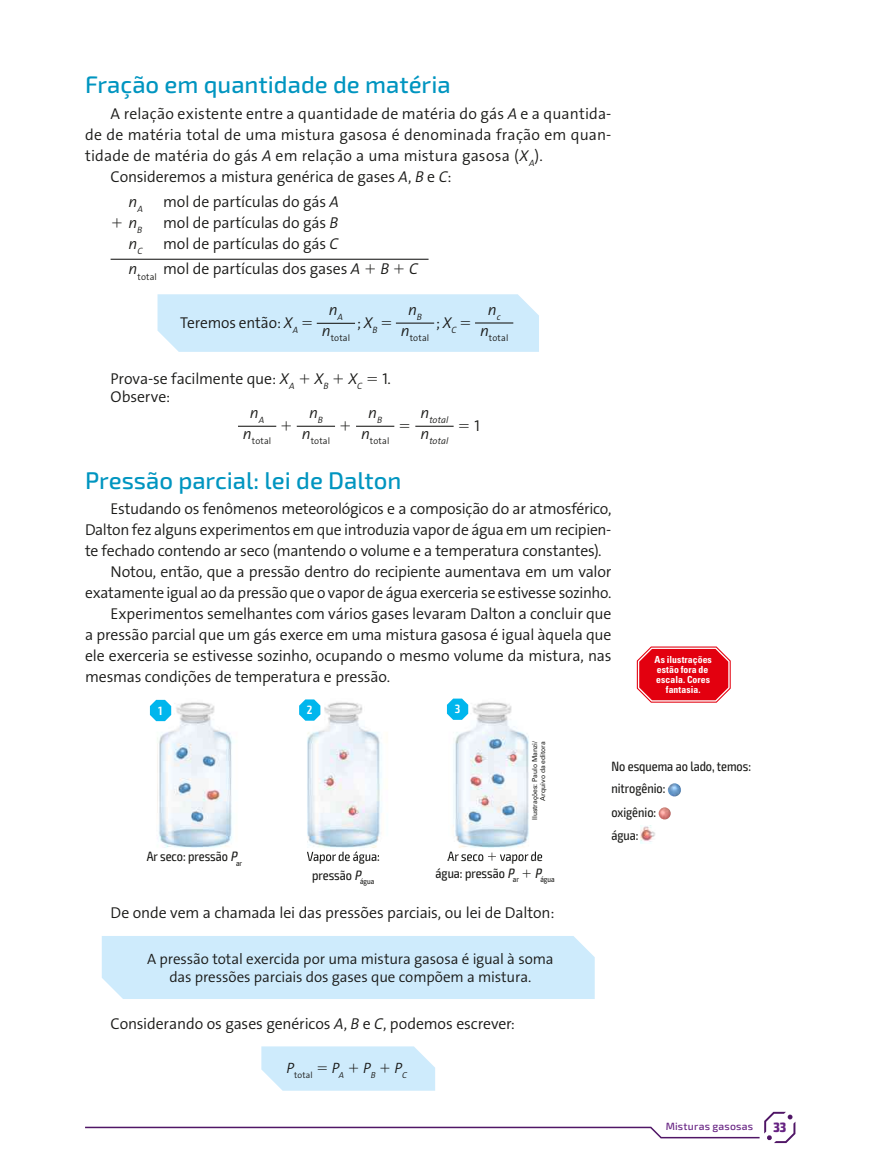
<style>
.page{position:relative;width:872px;height:1170px;background:#fff}
.page>*{position:absolute;margin:0;border:0;box-sizing:border-box;transform-origin:0 0}
.t1{font:500 24px "Exo 2.0";color:#0095c0}
.t2{font:300 15.75px/25.2px "The Sans Os F";letter-spacing:-.01em;color:#1a1a18}
.t3{font:300 15.75px "The Sans Os F";letter-spacing:.01em;color:#1a1a18}
.t4{font:italic 300 15.75px "The Sans Os F";color:#1a1a18}
.t5{font:300 15px/18.8px "The Sans Os F";letter-spacing:-.005em;color:#1a1a18;text-align:center}
.t6{font:italic 300 15px "The Sans Os F";color:#1a1a18}
.t7{font:condensed 13.5px/16.5px "Exo 2";color:#1a1a18;text-align:center}
.t8{font:800 condensed 13.5px "Exo 2";color:#662282}
.t9{font:600 condensed 12px "Exo 2";color:#fff}
.t10{font:500 10.5px "Exo 2.0";letter-spacing:.025em;color:#662282}
.t11{font:700 condensed 9.75px/10.1px "Univers LT Std";letter-spacing:.01em;color:#fff;text-align:center}
.t12{font:300 9.15px "The Sans Os F";letter-spacing:.015em;color:#1a1a18}
.t13{font:italic 300 9.15px "The Sans Os F";letter-spacing:.005em;color:#1a1a18}
.t14{font:300 8.7px "The Sans Os F";letter-spacing:.015em;color:#1a1a18}
.t15{font:6.75px/8.2px "Univers LT Std";color:#1a1a18;text-align:right}
.s1{font-style:italic}
</style>
<div class="page">
<hr style="left:111px;top:259px;width:317px;height:1px;background:#1a1a18">
<hr style="left:238px;top:425px;width:38px;height:2px;background:#1a1a18">
<hr style="left:297px;top:425px;width:38px;height:2px;background:#1a1a18">
<hr style="left:356px;top:425px;width:38px;height:2px;background:#1a1a18">
<hr style="left:415px;top:425px;width:38px;height:2px;background:#1a1a18">
<img style="left:149px;top:702px;width:394px;height:156px">
<svg style="left:447px;top:851px;width:37px;height:7px"></svg>
<svg style="left:497px;top:851px;width:45px;height:7px"></svg>
<svg style="left:307px;top:851px;width:72px;height:7px"></svg>
<svg style="left:150px;top:699px;width:21px;height:22px"></svg>
<svg style="left:299px;top:699px;width:21px;height:21px"></svg>
<svg style="left:447px;top:698px;width:21px;height:21px"></svg>
<div style="left:102px;top:936px;width:493px;height:62px;background:#ceebfc"></div>
<svg style="left:636px;top:646px;width:95px;height:57px;background:#e72b37"></svg>
<div style="left:640px;top:650px;width:87px;height:49px;border:1px solid #e3000f;border-radius:12px"></div>
<svg style="left:668px;top:783px;width:13px;height:13px"></svg>
<svg style="left:658px;top:807px;width:13px;height:12px"></svg>
<img style="left:641px;top:825px;width:14px;height:18px">
<svg style="left:85px;top:1111px;width:710px;height:31px"></svg>
<div style="left:157px;top:294px;width:382px;height:58px;background:#ceebfc"></div>
<svg style="left:488px;top:852px;width:8px;height:7px"></svg>
<svg style="left:261px;top:1046px;width:174px;height:44px;background:#d1ecfc"></svg>
<h1 class="t1" style="left:85px;top:77px;width:367px">Fração em quantidade de matéria</h1>
<p class="t3" style="left:111px;top:107px;width:502px">A relação existente entre a quantidade de matéria do gás <span class="s1">A</span> e a quantida-</p>
<p class="t3" style="left:85px;top:128px;width:528px">de de matéria total de uma mistura gasosa é denominada fração em quan-</p>
<p class="t3" style="left:85px;top:149px;width:459px">tidade de matéria do gás <span class="s1">A</span> em relação a uma mistura gasosa (<span class="s1">X</span><sub>A</sub>).</p>
<p class="t2" style="left:111px;top:165px;width:342px">Consideremos a mistura genérica de gases <span class="s1">A</span>, <span class="s1">B</span> e <span class="s1">C</span>:</p>
<p class="t4" style="left:129px;top:192px;width:16px">n<sub>A</sub></p>
<p class="t2" style="left:163px;top:190px;width:177px">mol de partículas do gás <span class="s1">A</span></p>
<p class="t4" style="left:129px;top:213px;width:15px">n<sub>B</sub></p>
<p class="t2" style="left:163px;top:211px;width:177px">mol de partículas do gás <span class="s1">B</span></p>
<p class="t4" style="left:129px;top:234px;width:16px">n<sub>C</sub></p>
<p class="t2" style="left:129px;top:232px;width:233px;text-indent:34px">mol de partículas do gás <span class="s1">C n</span><sub>total</sub> mol de partículas dos gases <span class="s1">A</span></p>
<p class="t4" style="left:380px;top:259px;width:10px">B</p>
<p class="t4" style="left:409px;top:259px;width:10px">C</p>
<p class="t2" style="left:180px;top:311px;width:119px">Teremos então: <span class="s1">X</span><sub>A</sub></p>
<p class="t4" style="left:329px;top:300px;width:16px">n<sub>A</sub></p>
<p class="t12" style="left:322px;top:335px;width:30px"><sup>n</sup>total</p>
<p class="t2" style="left:357px;top:311px;width:22px">; <span class="s1">X</span><sub>B</sub></p>
<p class="t4" style="left:408px;top:300px;width:15px">n<sub>B</sub></p>
<p class="t12" style="left:401px;top:334px;width:30px"><sup>n</sup>total</p>
<p class="t2" style="left:436px;top:311px;width:22px">; <span class="s1">X</span><sub>C</sub></p>
<p class="t4" style="left:488px;top:300px;width:14px">n<sub>c</sub></p>
<p class="t12" style="left:480px;top:334px;width:30px"><sup>n</sup>total</p>
<p class="t2" style="left:111px;top:367px;width:185px">Prova-se facilmente que: <span class="s1">X</span><sub>A</sub></p>
<p class="t4" style="left:314px;top:369px;width:15px">X<sub>B</sub></p>
<p class="t4" style="left:348px;top:369px;width:15px">X<sub>C</sub></p>
<p class="t2" style="left:382px;top:367px;width:10px">1.</p>
<p class="t2" style="left:111px;top:386px;width:61px">Observe:</p>
<p class="t4" style="left:250px;top:403px;width:16px">n<sub>A</sub></p>
<p class="t12" style="left:243px;top:437px;width:30px"><sup>n</sup>total</p>
<p class="t4" style="left:309px;top:403px;width:15px">n<sub>B</sub></p>
<p class="t12" style="left:302px;top:437px;width:30px"><sup>n</sup>total</p>
<p class="t4" style="left:368px;top:403px;width:15px">n<sub>B</sub></p>
<p class="t12" style="left:361px;top:437px;width:30px"><sup>n</sup>total</p>
<p class="t13" style="left:420px;top:415px;width:29px"><sup>n</sup>total</p>
<p class="t13" style="left:420px;top:436px;width:29px"><sup>n</sup>total</p>
<p class="t2" style="left:474px;top:414px;width:7px">1</p>
<h1 class="t1" style="left:85px;top:472px;width:318px">Pressão parcial: lei de Dalton</h1>
<p class="t2" style="left:111px;top:498px;width:502px">Estudando os fenômenos meteorológicos e a composição do ar atmos férico,</p>
<p class="t2" style="left:85px;top:519px;width:528px">Dalton fez alguns experimentos em que introduzia vapor de água em um recipien-</p>
<p class="t2" style="left:85px;top:540px;width:518px">te fechado contendo ar seco (mantendo o volume e a temperatura constantes).</p>
<p class="t2" style="left:111px;top:561px;width:502px">Notou, então, que a pressão dentro do recipiente aumentava em um valor</p>
<p class="t2" style="left:85px;top:582px;width:528px">exatamente igual ao da pressão que o vapor de água exerceria se estivesse sozinho.</p>
<p class="t2" style="left:111px;top:603px;width:502px">Experimentos semelhantes com vários gases leva ram Dalton a concluir que</p>
<p class="t2" style="left:85px;top:624px;width:528px">a pressão parcial que um gás exerce em uma mistura gasosa é igual àquela que</p>
<p class="t2" style="left:85px;top:645px;width:528px">ele exerceria se estivesse sozinho, ocupando o mesmo volume da mistura, nas</p>
<p class="t2" style="left:85px;top:666px;width:307px">mesmas condições de temperatura e pressão.</p>
<p class="t9" style="left:158px;top:703px;width:6px">1</p>
<p class="t9" style="left:307px;top:703px;width:7px">2</p>
<p class="t9" style="left:455px;top:702px;width:7px">3</p>
<p class="t11" style="left:654px;top:654px;width:59px">As ilustrações estão fora de escala. Cores fantasia.</p>
<p class="t7" style="left:147px;top:849px;width:97px">Ar seco: pressão <span class="s1">P</span><sub>ar</sub></p>
<p class="t7" style="left:307px;top:848px;width:74px;line-height:18.6px">Vapor de água: pressão <span class="s1">P</span><sub>água</sub></p>
<p class="t15" style="left:530px;top:820px;width:80px;rotate:-90deg">Ilustrações: Paulo Manzi/<br>Arquivo da editora</p>
<p class="t7" style="left:435px;top:849px;width:121px">Ar seco vapor de água: pressão <span class="s1">P</span><sub>ar</sub> <span class="s1">P</span><sub>água</sub></p>
<p class="t2" style="left:111px;top:901px;width:445px">De onde vem a chamada lei das pressões parciais, ou lei de Dalton:</p>
<p class="t5" style="left:147px;top:950px;width:408px">A pressão total exercida por uma mistura gasosa é igual à soma das pressões parciais dos gases que compõem a mistura.</p>
<p class="t2" style="left:111px;top:1012px;width:406px">Considerando os gases genéricos <span class="s1">A</span>, <span class="s1">B</span> e <span class="s1">C</span>, pode mos escrever:</p>
<p class="t14" style="left:287px;top:1071px;width:28px"><sup>P</sup>total</p>
<p class="t6" style="left:332px;top:1059px;width:14px">P<sub>A</sub></p>
<p class="t6" style="left:363px;top:1059px;width:14px">P<sub>B</sub></p>
<p class="t6" style="left:394px;top:1059px;width:14px">P<sub>C</sub></p>
<p class="t7" style="left:611px;top:757px;width:141px;line-height:21.6px;text-align:left">No esquema ao lado, temos: nitrogênio:</p>
<p class="t7" style="left:611px;top:801px;width:46px;line-height:23.7px;text-align:left">oxigênio: água:</p>
<p class="t10" style="left:665px;top:1122px;width:89px">Misturas gasosas</p>
<p class="t8" style="left:773px;top:1119px;width:14px">33</p>
</div>
